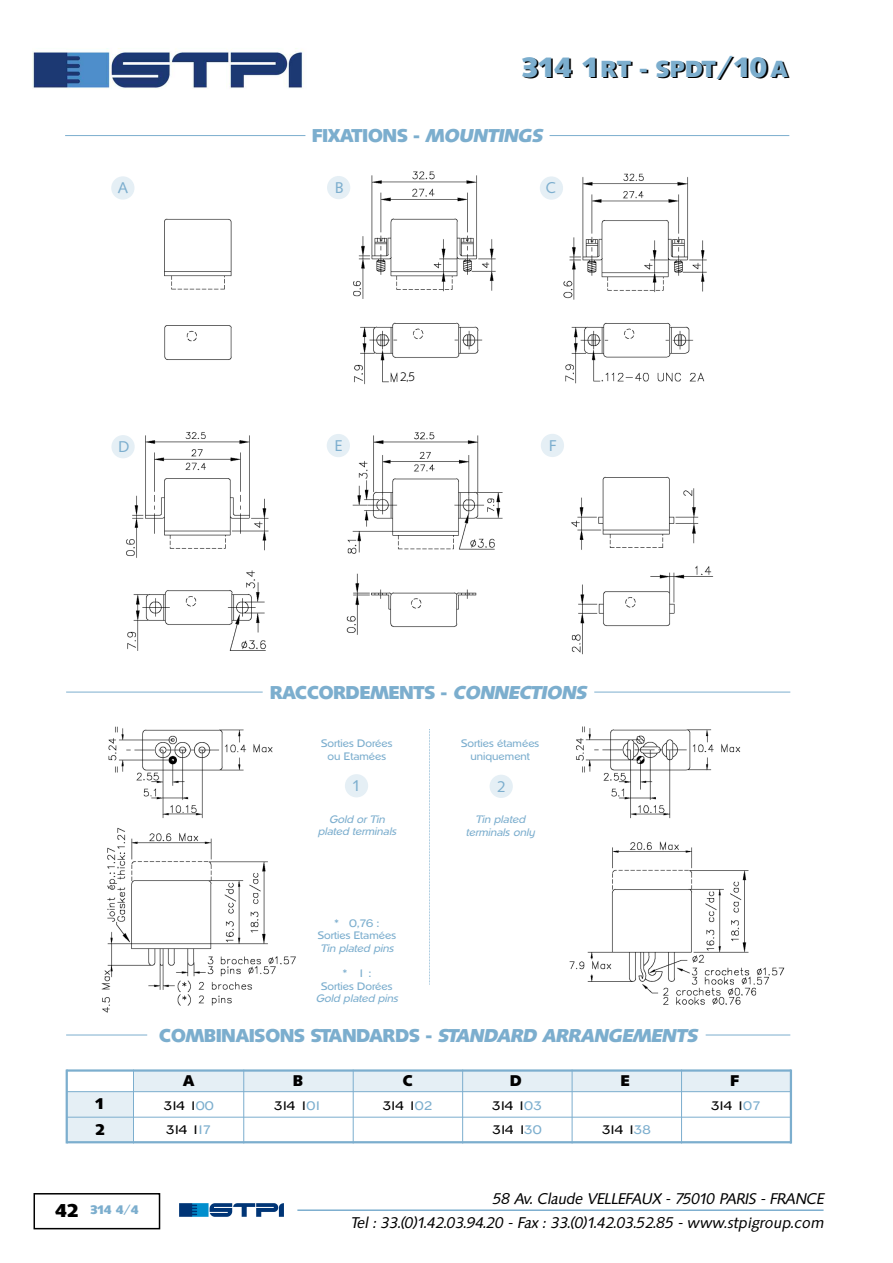
<style>
.page{position:relative;width:893px;height:1263px;background:#fff}
.page>*{position:absolute;margin:0;border:0;box-sizing:border-box;transform-origin:0 0}
.t1{font:700 22.5px "Saxony";letter-spacing:.035em;color:#000}
.t2{font:700 18px "Saxony";color:#7caece}
.t3{font:15px/24px "Isaxony";color:#000;text-align:right}
.t4{font:700 15px/25.8px "Saxony";color:#000}
.t5{font:15px "Saxony";color:#7caece}
.t6{font:500 12px/24.5px "Napoli";letter-spacing:-.205em;color:#000}
.t7{font:700 12px "Saxony";color:#7caece}
.t8{font:300 12px "Saxony";color:#000}
.t9{font:500 10.5px/12.6px "Napoli";color:#7caece;text-align:center}
.t10{font:italic 500 10.5px/12.6px "Napoli";color:#7caece;text-align:center}
.s1{font-size:27px;color:#7caece}
.s2{font-family:"Isaxony"}
.s3{color:#7caece}
.s4{font-size:18px;color:#000}
</style>
<div class="page">
<img style="left:101px;top:828px;width:195px;height:185px">
<div style="left:243px;top:1071px;width:110px;height:20px;background:#e5eff5"></div>
<div style="left:353px;top:1071px;width:109px;height:20px;background:#e5eff5"></div>
<div style="left:461px;top:1071px;width:109px;height:20px;background:#e5eff5"></div>
<div style="left:570px;top:1071px;width:110px;height:20px;background:#e5eff5"></div>
<div style="left:680px;top:1071px;width:109px;height:20px;background:#e5eff5"></div>
<hr style="left:65px;top:135px;width:240px;height:1px;background:#7caece">
<hr style="left:550px;top:135px;width:239px;height:1px;background:#7caece">
<img style="left:179px;top:1203px;width:105px;height:14px">
<hr style="left:297px;top:1209px;width:526px;height:2px;background:#7caece">
<div style="left:34px;top:1193px;width:126px;height:36px;border:2px solid #000"></div>
<img style="left:32px;top:48px;width:272px;height:41px">
<img style="left:164px;top:218px;width:68px;height:72px">
<img style="left:164px;top:325px;width:68px;height:35px">
<img style="left:344px;top:432px;width:159px;height:122px">
<img style="left:346px;top:573px;width:131px;height:62px">
<img style="left:349px;top:171px;width:147px;height:128px">
<img style="left:354px;top:322px;width:129px;height:63px">
<img style="left:571px;top:476px;width:128px;height:74px">
<img style="left:571px;top:565px;width:143px;height:89px">
<img style="left:562px;top:173px;width:145px;height:127px">
<img style="left:565px;top:322px;width:140px;height:62px">
<img style="left:126px;top:432px;width:143px;height:126px">
<img style="left:127px;top:570px;width:140px;height:81px">
<hr style="left:66px;top:692px;width:197px;height:1px;background:#7caece">
<hr style="left:594px;top:692px;width:196px;height:1px;background:#7caece">
<hr style="left:66px;top:1035px;width:81px;height:1px;background:#7caece">
<hr style="left:706px;top:1035px;width:84px;height:1px;background:#7caece">
<img style="left:569px;top:841px;width:216px;height:164px">
<img style="left:576px;top:726px;width:165px;height:93px">
<div style="left:134px;top:1071px;width:109px;height:20px;background:#e5eff5"></div>
<hr style="left:66px;top:1069px;width:725px;height:3px;background:#7caece">
<div style="left:67px;top:1092px;width:66px;height:25px;background:#e5eff5"></div>
<div style="left:67px;top:1117px;width:66px;height:26px;background:#e5eff5"></div>
<hr style="left:66px;top:1091px;width:725px;height:1px;background:#7caece">
<hr style="left:66px;top:1117px;width:725px;height:1px;background:#7caece">
<hr style="left:66px;top:1069px;width:2px;height:74px;background:#7caece">
<hr style="left:67px;top:1141px;width:724px;height:2px;background:#7caece">
<hr style="left:790px;top:1069px;width:2px;height:74px;background:#7caece">
<hr style="left:133px;top:1069px;width:1px;height:74px;background:#7caece">
<hr style="left:243px;top:1069px;width:1px;height:74px;background:#7caece">
<hr style="left:353px;top:1069px;width:1px;height:74px;background:#7caece">
<hr style="left:462px;top:1069px;width:1px;height:74px;background:#7caece">
<hr style="left:572px;top:1069px;width:1px;height:74px;background:#7caece">
<hr style="left:681px;top:1069px;width:1px;height:74px;background:#7caece">
<svg style="left:429px;top:729px;width:1px;height:256px"></svg>
<div style="left:327px;top:434px;width:23px;height:23px;background:#e5eff5;border-radius:50%"></div>
<div style="left:541px;top:434px;width:23px;height:23px;background:#e5eff5;border-radius:50%"></div>
<div style="left:111px;top:176px;width:23px;height:24px;background:#e5eff5;border-radius:50%"></div>
<div style="left:327px;top:176px;width:23px;height:23px;background:#e5eff5;border-radius:50%"></div>
<div style="left:540px;top:176px;width:23px;height:24px;background:#e5eff5;border-radius:50%"></div>
<div style="left:111px;top:435px;width:24px;height:23px;background:#e5eff5;border-radius:50%"></div>
<div style="left:345px;top:774px;width:23px;height:23px;background:#e5eff5;border-radius:50%"></div>
<div style="left:490px;top:775px;width:23px;height:23px;background:#e5eff5;border-radius:50%"></div>
<img style="left:108px;top:726px;width:165px;height:93px">
<div style="left:400px;top:368px;width:19px;height:20px;background:#fff"></div>
<h1 class="t1" style="left:521px;top:57px;width:270px"><span class="s1">314 1</span>RT - SPDT<span class="s1">/10</span> A</h1>
<p class="t5" style="left:118px;top:179px;width:11px">A</p>
<p class="t5" style="left:118px;top:438px;width:12px">D</p>
<p class="t2" style="left:312px;top:126px;width:231px">FIXATIONS - <span class="s2">MOUNTINGS</span></p>
<p class="t5" style="left:335px;top:179px;width:10px">B</p>
<p class="t5" style="left:546px;top:179px;width:12px">C</p>
<p class="t8" style="left:400px;top:370px;width:17px">2,5</p>
<p class="t5" style="left:335px;top:437px;width:9px">E</p>
<p class="t5" style="left:549px;top:437px;width:8px">F</p>
<p class="t2" style="left:270px;top:682px;width:318px">RACCORDEMENTS - <span class="s2">CONNECTIONS</span></p>
<p class="t9" style="left:321px;top:737px;width:73px">Sorties Dorées ou Etamées</p>
<p class="t9" style="left:461px;top:737px;width:80px">Sorties étamées uniquement</p>
<p class="t5" style="left:352px;top:777px;width:10px">1</p>
<p class="t5" style="left:497px;top:778px;width:10px">2</p>
<p class="t10" style="left:318px;top:813px;width:82px">Gold or Tin plated terminals</p>
<p class="t9" style="left:318px;top:917px;width:80px">* 0,76 :<br>Sorties Etamées</p>
<p class="t10" style="left:320px;top:942px;width:76px">Tin plated pins</p>
<p class="t9" style="left:321px;top:967px;width:73px">* 1:<br>Sorties Dorées</p>
<p class="t10" style="left:316px;top:992px;width:85px">Gold plated pins</p>
<p class="t10" style="left:466px;top:813px;width:72px">Tin plated terminals only</p>
<p class="t2" style="left:159px;top:1025px;width:539px">COMBINAISONS STANDARDS - <span class="s2">STANDARD ARRANGEMENTS</span></p>
<p class="t4" style="left:183px;top:1068px;width:13px">A</p>
<p class="t4" style="left:293px;top:1068px;width:11px">B</p>
<p class="t4" style="left:403px;top:1068px;width:11px">C</p>
<p class="t4" style="left:510px;top:1068px;width:13px">D</p>
<p class="t4" style="left:621px;top:1068px;width:10px">E</p>
<p class="t4" style="left:730px;top:1068px;width:10px">F</p>
<p class="t4" style="left:95px;top:1091px;width:11px">1<br>2</p>
<p class="t6" style="left:163px;top:1093px;width:52px">314 1<span class="s3">00<br></span>314 1<span class="s3">17</span></p>
<p class="t6" style="left:274px;top:1093px;width:50px">314 1<span class="s3">01</span></p>
<p class="t6" style="left:382px;top:1093px;width:52px">314 1<span class="s3">02</span></p>
<p class="t6" style="left:492px;top:1093px;width:52px">314 1<span class="s3">03<br></span>314 1<span class="s3">30</span></p>
<p class="t6" style="left:602px;top:1118px;width:51px">314 1<span class="s3">38</span></p>
<p class="t6" style="left:711px;top:1093px;width:52px">314 1<span class="s3">07</span></p>
<p class="t7" style="left:55px;top:1203px;width:85px"><span class="s4">42</span> 314 4/4</p>
<p class="t3" style="left:351px;top:1187px;width:474px">58 Av. Claude VELLEFAUX - 75010 PARIS - FRANCE<br>Tel : 33.(0)1.42.03.94.20 - Fax : 33.(0)1.42.03.52.85 - www.stpigroup.com</p>
</div>
